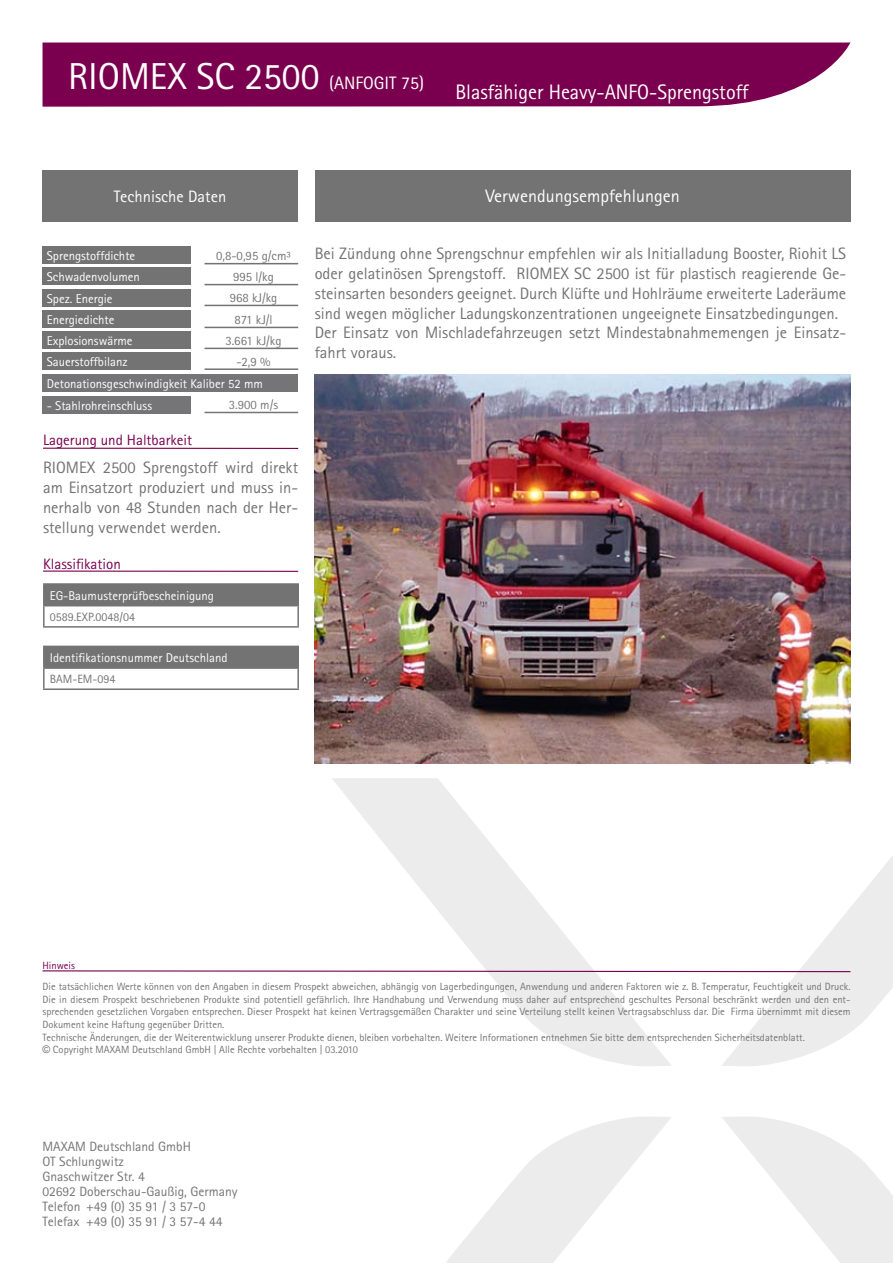
<style>
.page{position:relative;width:893px;height:1263px;background:#fff}
.page>*{position:absolute;margin:0;border:0;box-sizing:border-box;transform-origin:0 0}
.t1{font:37.5px "Rotis Sans Serif";color:#fff}
.t2{font:21px "Rotis Sans Serif";color:#fff;scale:.96 1}
.t3{font:18px "Rotis Sans Serif";color:#fff}
.t4{font:16.5px/19.8px "Rotis Sans Serif";color:#747373;text-align:justify}
.t5{font:16.5px "Rotis Sans Serif";color:#fff}
.t6{font:15px "Rotis Sans Serif";color:#7a004f}
.t7{font:13.5px/15px "Rotis Sans Serif";color:#757477}
.t8{font:12.75px/21.3px "Rotis Sans Serif";color:#fff}
.t9{font:12.75px/20.9px "Rotis Sans Serif";color:#747373;text-align:center}
.t10{font:12.75px "Rotis Sans Serif";color:#757477}
.t11{font:12px "Rotis Sans Serif";color:#747373}
.t12{font:10.5px/12.6px "Rotis Sans Serif";color:#757477}
.t13{font:10.5px "Rotis Sans Serif";color:#7a004f}
.s1{font-size:18px}
.s2{font-family:"Arial"}
</style>
<div class="page">
<div style="left:43px;top:43px;width:807px;height:64px;background:#7a004f"></div>
<div style="left:43px;top:170px;width:255px;height:51px;background:#747373"></div>
<div style="left:315px;top:170px;width:535px;height:51px;background:#747373"></div>
<svg style="left:722px;top:1117px;width:171px;height:146px"></svg>
<svg style="left:446px;top:1117px;width:225px;height:146px"></svg>
<svg style="left:332px;top:778px;width:339px;height:288px"></svg>
<svg style="left:722px;top:856px;width:171px;height:210px"></svg>
<div style="left:43px;top:247px;width:148px;height:17px;background:#747373"></div>
<div style="left:43px;top:268px;width:148px;height:17px;background:#747373"></div>
<div style="left:43px;top:289px;width:148px;height:17px;background:#747373"></div>
<hr style="left:205px;top:263px;width:93px;height:1px;background:#747373">
<hr style="left:205px;top:284px;width:93px;height:1px;background:#747373">
<hr style="left:205px;top:305px;width:93px;height:1px;background:#747373">
<div style="left:44px;top:584px;width:254px;height:22px;background:#747373"></div>
<hr style="left:43px;top:583px;width:256px;height:2px;background:#747373">
<hr style="left:43px;top:585px;width:2px;height:20px;background:#747373">
<hr style="left:297px;top:585px;width:2px;height:20px;background:#747373">
<hr style="left:43px;top:605px;width:256px;height:1px;background:#747373">
<hr style="left:43px;top:606px;width:2px;height:20px;background:#747373">
<hr style="left:297px;top:606px;width:2px;height:20px;background:#747373">
<hr style="left:43px;top:626px;width:256px;height:2px;background:#747373">
<div style="left:44px;top:646px;width:254px;height:22px;background:#747373"></div>
<hr style="left:43px;top:646px;width:256px;height:1px;background:#747373">
<hr style="left:43px;top:647px;width:2px;height:20px;background:#747373">
<hr style="left:297px;top:647px;width:2px;height:20px;background:#747373">
<hr style="left:43px;top:667px;width:256px;height:2px;background:#747373">
<svg style="left:43px;top:669px;width:2px;height:19px"></svg>
<svg style="left:297px;top:669px;width:2px;height:19px"></svg>
<hr style="left:43px;top:688px;width:256px;height:2px;background:#747373">
<hr style="left:43px;top:448px;width:255px;height:1px;background:#7a004f">
<hr style="left:43px;top:570px;width:255px;height:2px;background:#7a004f">
<div style="left:43px;top:310px;width:148px;height:17px;background:#747373"></div>
<div style="left:43px;top:332px;width:148px;height:17px;background:#747373"></div>
<div style="left:43px;top:353px;width:148px;height:17px;background:#747373"></div>
<hr style="left:205px;top:327px;width:93px;height:1px;background:#747373">
<hr style="left:205px;top:348px;width:93px;height:1px;background:#747373">
<hr style="left:205px;top:368px;width:93px;height:2px;background:#747373">
<svg style="left:42px;top:970px;width:810px;height:3px"></svg>
<div style="left:43px;top:374px;width:255px;height:17px;background:#757477"></div>
<div style="left:43px;top:396px;width:148px;height:17px;background:#757477"></div>
<hr style="left:205px;top:412px;width:93px;height:1px;background:#757477">
<img style="left:315px;top:374px;width:535px;height:390px">
<h1 class="t1" style="left:68px;top:54px;width:358px">RIOMEX SC 2500 <span class="s1">(ANFOGIT 75)</span></h1>
<h2 class="t2" style="left:455px;top:79px;width:307px">Blasfähiger Heavy-ANFO-Sprengstoff</h2>
<h3 class="t5" style="left:114px;top:187px;width:114px">Technische Daten</h3>
<h3 class="t3" style="left:485px;top:186px;width:196px">Verwendungsempfehlungen</h3>
<p class="t8" style="left:47px;top:245px;width:95px">Sprengstoffdichte<br>Schwadenvolumen<br>Spez. Energie</p>
<p class="t9" style="left:216px;top:245px;width:76px">0,8-0,95 g/cm³<br>995 l/kg<br>968 kJ/kg</p>
<p class="t8" style="left:47px;top:309px;width:87px">Energiedichte<br>Explosionswärme<br>Sauerstoffbilanz</p>
<p class="t9" style="left:225px;top:309px;width:58px">871 kJ/l<br>3.661 kJ/kg -2,9 %</p>
<p class="t8" style="left:47px;top:372px;width:218px">Detonationsgeschwindigkeit Kaliber 52 mm</p>
<p class="t8" style="left:47px;top:394px;width:107px">- Stahlrohreinschluss</p>
<p class="t10" style="left:229px;top:397px;width:51px">3.900 m/s</p>
<h3 class="t6" style="left:43px;top:431px;width:151px">Lagerung und Haltbarkeit</h3>
<h3 class="t4" style="left:43px;top:458px;width:257px">RIOMEX 2500 Sprengstoff wird direkt am Einsatzort produziert und muss in&shy;nerhalb von 48 Stunden nach der Her&shy;stellung verwendet werden.</h3>
<h3 class="t6" style="left:43px;top:555px;width:79px">Klassifikation</h3>
<p class="t8" style="left:50px;top:585px;width:166px">EG-Baumusterprüfbescheinigung</p>
<p class="t11" style="left:50px;top:610px;width:87px">0589.EXP.0048/04</p>
<p class="t8" style="left:50px;top:647px;width:179px">Identifikationsnummer Deutschland</p>
<p class="t11" style="left:50px;top:672px;width:67px">BAM-EM-094</p>
<p class="t4" style="left:315px;top:244px;width:533px;text-align:left">Bei Zündung ohne Sprengschnur empfehlen wir als Initialladung Booster, Riohit LS oder gelatinösen Sprengstoff. RIOMEX SC 2500 ist für plastisch reagierende Ge&shy;steinsarten besonders geeignet. Durch Klüfte und Hohlräume erweiterte Laderäume sind wegen möglicher Ladungskonzentrationen ungeeignete Einsatzbedingungen.<br>Der Einsatz von Mischladefahrzeugen setzt Mindestabnahmemengen je Einsatz&shy;fahrt voraus.</p>
<p class="t13" style="left:43px;top:959px;width:34px">Hinweis</p>
<p class="t12" style="left:43px;top:980px;width:809px">Die tatsächlichen Werte können von den Angaben in diesem Prospekt abweichen, abhängig von Lagerbedingungen, Anwendung und anderen Faktoren wie z. B. Temperatur, Feuchtigkeit und Druck.<br>Die in diesem Prospekt beschriebenen Produkte sind potentiell gefährlich. Ihre Handhabung und Verwendung muss daher auf entsprechend geschultes Personal beschränkt werden und den ent&shy;sprechenden gesetzlichen Vorgaben entsprechen. Dieser Prospekt hat keinen Vertragsgemäßen Charakter und seine Verteilung stellt keinen Vertragsabschluss dar. Die Firma übernimmt mit diesem Dokument keine Haftung gegenüber Dritten.<br>Technische Änderungen, die der Weiterentwicklung unserer Produkte dienen, bleiben vorbehalten. Weitere Informationen entnehmen Sie bitte dem entsprechenden Sicherheitsdatenblatt.<br><span class="s2">©</span> Copyright MAXAM Deutschland GmbH | Alle Rechte vorbehalten | 03.2010</p>
<p class="t7" style="left:43px;top:1139px;width:196px">MAXAM Deutschland GmbH<br>OT Schlungwitz<br>Gnaschwitzer Str. 4<br>02692 Doberschau-Gaußig, Germany<br>Telefon +49 (0) 35 91 / 3 57-0<br>Telefax +49 (0) 35 91 / 3 57-4 44</p>
</div>
